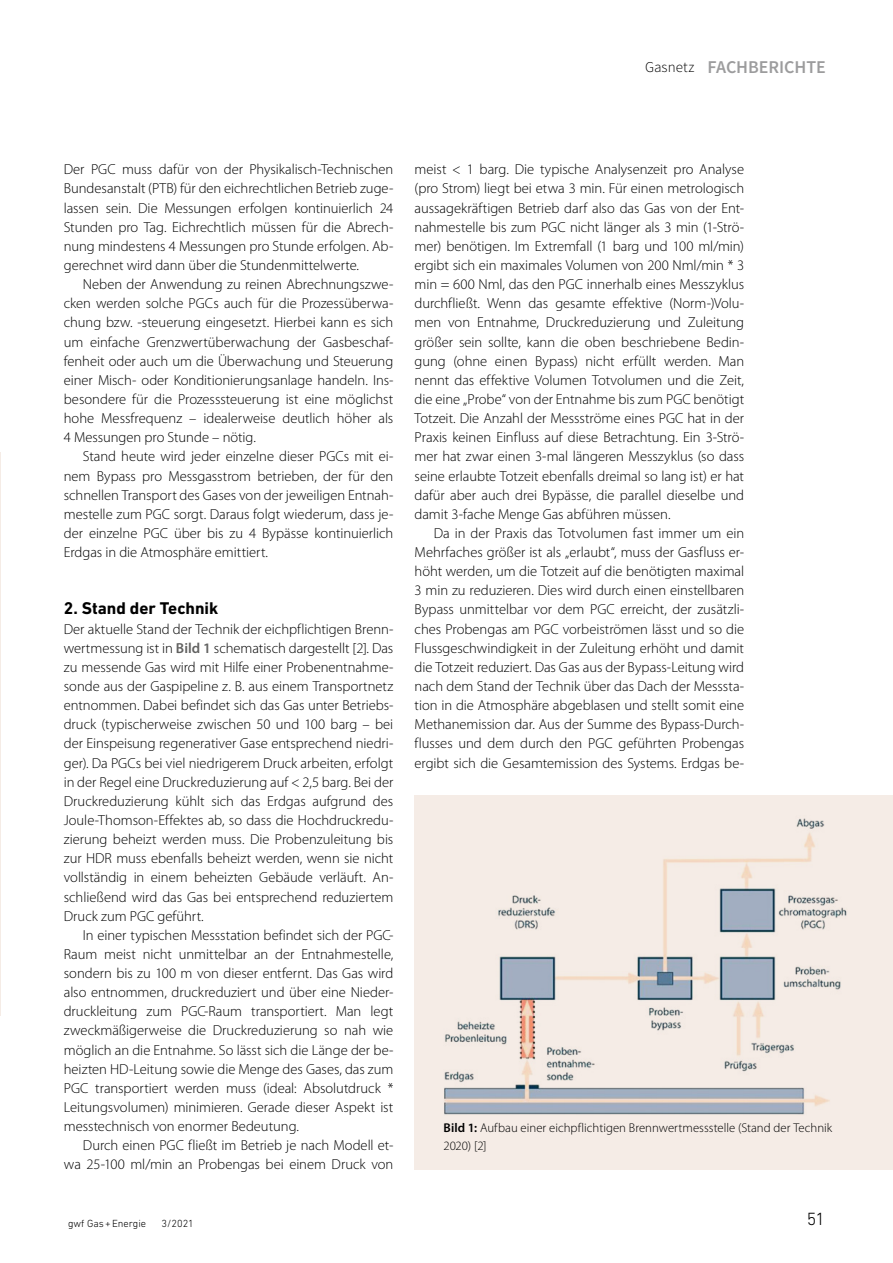
<style>
.page{position:relative;width:893px;height:1263px;background:#fff}
.page>*{position:absolute;margin:0;border:0;box-sizing:border-box;transform-origin:0 0}
.t1{font:600 18px "Source Sans Pro";letter-spacing:-.005em;color:#9c9c9d}
.t2{font:300 18px "DIN Next LT Pro";color:#000}
.t3{font:700 17.25px "DIN Next LT Pro";letter-spacing:-.005em;color:#000}
.t4{font:300 14.55px/19.2px "Myriad Pro";letter-spacing:-.005em;color:#000;text-align:justify}
.t5{font:300 12.75px/18px "Myriad Pro";color:#000}
.t6{font:300 10.5px "DIN Next LT Pro";color:#000}
.s1{font-weight:300;font-size:15px;color:#000}
.s2{font-weight:600;color:#626261}
.s3{font-weight:600}
</style>
<div class="page">
<hr style="left:0;top:452px;width:1px;height:564px;background:#f5ece6">
<div style="left:415px;top:795px;width:478px;height:374px;background:#f5ece6"></div>
<img style="left:444px;top:818px;width:403px;height:297px">
<p class="t1" style="left:645px;top:56px;width:182px"><span class="s1">Gasnetz</span> FACHBERICHTE</p>
<p class="t4" style="left:64px;top:160px;width:331px">Der PGC muss dafür von der Physikalisch-Technischen Bundesanstalt (PTB) für den eichrechtlichen Betrieb zuge&shy;lassen sein. Die Messungen erfolgen kontinuierlich 24<br>Stunden pro Tag. Eichrechtlich müssen für die Abrech&shy;nung mindestens 4 Messungen pro Stunde erfolgen. Ab&shy;gerechnet wird dann über die Stundenmittelwerte.</p>
<p class="t4" style="left:64px;top:275px;width:331px;text-indent:19px">Neben der Anwendung zu reinen Abrechnungszwe&shy;cken werden solche PGCs auch für die Prozessüberwa&shy;chung bzw. -steuerung eingesetzt. Hierbei kann es sich um einfache Grenzwertüberwachung der Gasbeschaf&shy;fenheit oder auch um die Überwachung und Steuerung einer Misch- oder Konditionierungsanlage handeln. Ins&shy;besondere für die Prozesssteuerung ist eine möglichst hohe Messfrequenz – idealerweise deutlich höher als 4 Messungen pro Stunde – nötig.</p>
<p class="t4" style="left:64px;top:447px;width:331px;text-indent:19px">Stand heute wird jeder einzelne dieser PGCs mit ei&shy;nem Bypass pro Messgasstrom betrieben, der für den schnellen Transport des Gases von der jeweiligen Entnah&shy;mestelle zum PGC sorgt. Daraus folgt wiederum, dass je&shy;der einzelne PGC über bis zu 4 Bypässe kontinuierlich Erdgas in die Atmosphäre emittiert.</p>
<p class="t3" style="left:64px;top:598px;width:156px">2. Stand der Technik</p>
<p class="t4" style="left:64px;top:619px;width:331px">Der aktuelle Stand der Technik der eichpflichtigen Brenn&shy;wertmessung ist in <span class="s2">Bild 1</span> schematisch dargestellt [2]. Das zu messende Gas wird mit Hilfe einer Probenentnahme&shy;sonde aus der Gaspipeline z. B. aus einem Transportnetz entnommen. Dabei befindet sich das Gas unter Betriebs&shy;druck (typischerweise zwischen 50 und 100 barg – bei der Einspeisung regenerativer Gase entsprechend niedri&shy;ger). Da PGCs bei viel niedrigerem Druck arbeiten, erfolgt in der Regel eine Druckreduzierung auf &lt; 2,5 barg. Bei der Druckreduzierung kühlt sich das Erdgas aufgrund des Joule-Thomson-Effektes ab, so dass die Hochdruckredu&shy;zierung beheizt werden muss. Die Probenzuleitung bis zur HDR muss ebenfalls beheizt werden, wenn sie nicht vollständig in einem beheizten Gebäude verläuft. An&shy;schließend wird das Gas bei entsprechend reduziertem Druck zum PGC geführt.</p>
<p class="t4" style="left:64px;top:925px;width:331px;text-indent:19px">In einer typischen Messstation befindet sich der PGC-Raum meist nicht unmittelbar an der Entnahmestelle, sondern bis zu 100 m von dieser entfernt. Das Gas wird also entnommen, druckreduziert und über eine Nieder&shy;druckleitung zum PGC-Raum transportiert. Man legt zweckmäßigerweise die Druckreduzierung so nah wie möglich an die Entnahme. So lässt sich die Länge der be&shy;heizten HD-Leitung sowie die Menge des Gases, das zum PGC transportiert werden muss (ideal: Absolutdruck * Leitungsvolumen) minimieren. Gerade dieser Aspekt ist messtechnisch von enormer Bedeutung.</p>
<p class="t4" style="left:64px;top:1136px;width:331px;text-align:right">Durch einen PGC fließt im Betrieb je nach Modell et&shy;wa 25-100 ml/min an Probengas bei einem Druck von</p>
<p class="t4" style="left:415px;top:160px;width:331px">meist &lt; 1 barg. Die typische Analysenzeit pro Analyse (pro Strom) liegt bei etwa 3 min. Für einen metrologisch aussagekräftigen Betrieb darf also das Gas von der Ent&shy;nahmestelle bis zum PGC nicht länger als 3 min (1-Strö&shy;mer) benötigen. Im Extremfall (1 barg und 100 ml/min) ergibt sich ein maximales Volumen von 200 Nml/min * 3 min = 600 Nml, das den PGC innerhalb eines Messzyklus durchfließt. Wenn das gesamte effektive (Norm-)Volu&shy;men von Entnahme, Druckreduzierung und Zuleitung größer sein sollte, kann die oben beschriebene Bedin&shy;gung (ohne einen Bypass) nicht erfüllt werden. Man nennt das effektive Volumen Totvolumen und die Zeit, die eine „Probe“ von der Entnahme bis zum PGC benötigt Totzeit. Die Anzahl der Messströme eines PGC hat in der Praxis keinen Einfluss auf diese Betrachtung. Ein 3-Strö&shy;mer hat zwar einen 3-mal längeren Messzyklus (so dass seine erlaubte Totzeit ebenfalls dreimal so lang ist) er hat dafür aber auch drei Bypässe, die parallel dieselbe und damit 3-fache Menge Gas abführen müssen.</p>
<p class="t4" style="left:415px;top:524px;width:331px;text-indent:19px">Da in der Praxis das Totvolumen fast immer um ein Mehrfaches größer ist als „erlaubt“, muss der Gasfluss er&shy;höht werden, um die Totzeit auf die benötigten maximal 3 min zu reduzieren. Dies wird durch einen einstellbaren Bypass unmittelbar vor dem PGC erreicht, der zusätzli&shy;ches Probengas am PGC vorbeiströmen lässt und so die Flussgeschwindigkeit in der Zuleitung erhöht und damit die Totzeit reduziert. Das Gas aus der Bypass-Leitung wird nach dem Stand der Technik über das Dach der Messsta&shy;tion in die Atmosphäre abgeblasen und stellt somit eine Methanemission dar. Aus der Summe des Bypass-Durch&shy;flusses und dem durch den PGC geführten Probengas ergibt sich die Gesamtemission des Systems. Erdgas be-</p>
<p class="t5" style="left:444px;top:1119px;width:390px"><span class="s3">Bild 1:</span> Aufbau einer eichpflichtigen Brennwertmessstelle (Stand der Technik<br>2020) [2]</p>
<p class="t6" style="left:68px;top:1217px;width:80px">gwf Gas+Energie</p>
<p class="t6" style="left:162px;top:1217px;width:34px">3/2021</p>
<p class="t2" style="left:807px;top:1209px;width:20px">51</p>
</div>
